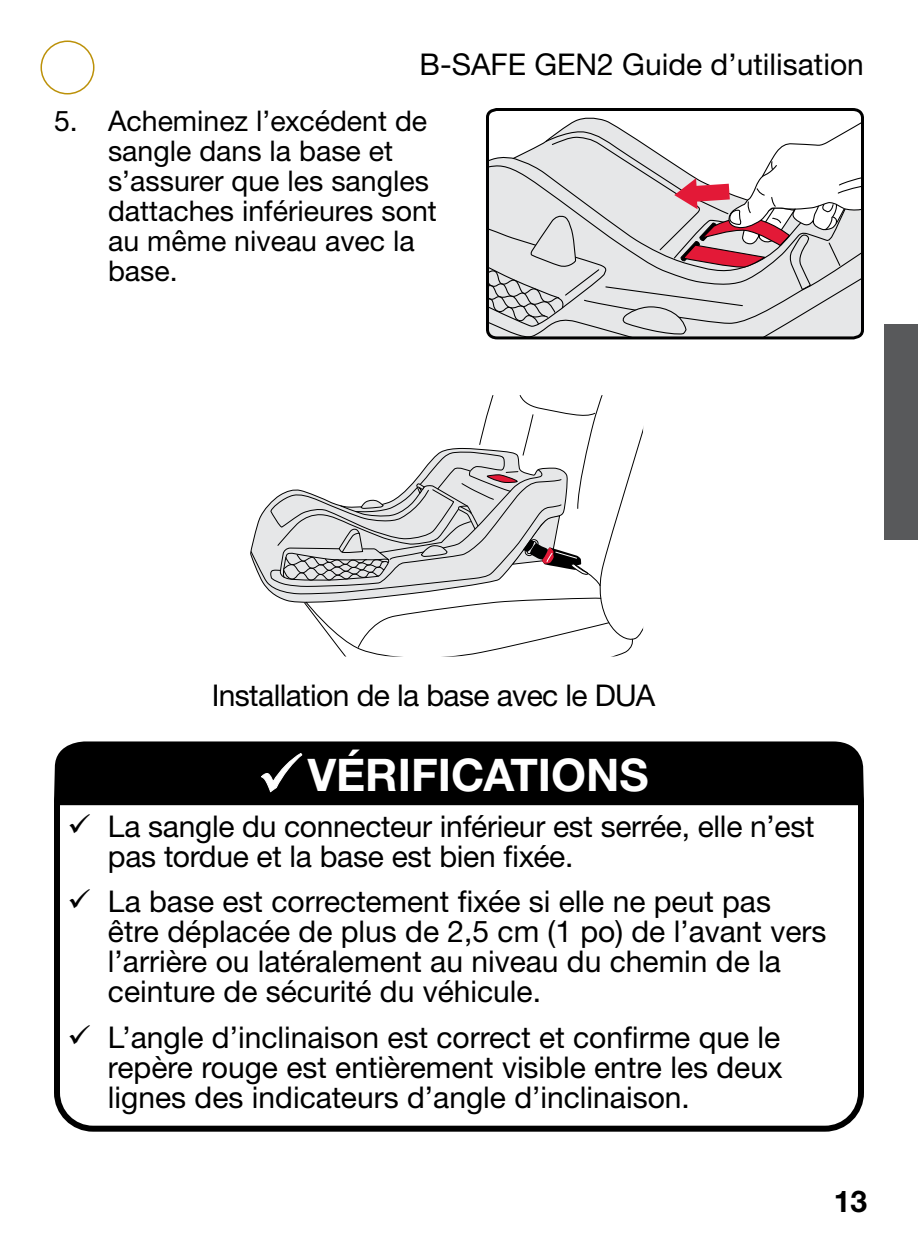
<style>
.page{position:relative;width:918px;height:1242px;background:#fff}
.page>*{position:absolute;margin:0;border:0;box-sizing:border-box;transform-origin:0 0}
.t1{font:700 45px "Helvetica Neue LTW1 G";color:#fff}
.t2{font:30px/30px "Helvetica Neue LTW1 G";color:#000}
.t3{font:30px "Helvetica Neue LTW1 G";letter-spacing:-.02em;color:#000}
.t4{font:700 30px "Helvetica Neue LTW1 G";color:#000}
.t5{font:28.5px/30px "Helvetica Neue LTW1 G";color:#000}
</style>
<div class="page">
<div style="left:884px;top:324px;width:34px;height:216px;background:#58595b"></div>
<div style="left:40px;top:40px;width:54px;height:54px;border:2px solid #bc9109;border-radius:50%"></div>
<svg style="left:486px;top:108px;width:378px;height:232px;background:#1e1e1e"></svg>
<svg style="left:488px;top:110px;width:374px;height:228px"></svg>
<svg style="left:251px;top:395px;width:392px;height:262px"></svg>
<div style="left:54px;top:766px;width:810px;height:366px;border:6px solid #000;border-radius:36px"></div>
<div style="left:54px;top:741px;width:810px;height:67px;background:#000"></div>
<svg style="left:260px;top:752px;width:43px;height:41px"></svg>
<p class="t2" style="left:420px;top:50px;width:446px">B-SAFE GEN2 Guide d’utilisation</p>
<p class="t5" style="left:108px;top:106px;width:330px;text-indent:-54px">5. Acheminez l’excédent de sangle dans la base et s’assurer que les sangles dattaches inférieures sont au même niveau avec la base.</p>
<p class="t3" style="left:212px;top:677px;width:445px">Installation de la base avec le DUA</p>
<h1 class="t1" style="left:308px;top:747px;width:342px">VÉRIFICATIONS</h1>
<p class="t2" style="left:108px;top:811px;width:708px">La sangle du connecteur inférieur est serrée, elle n’est pas tordue et la base est bien fixée.</p>
<p class="t2" style="left:108px;top:886px;width:720px">La base est correctement fixée si elle ne peut pas être déplacée de plus de 2,5 cm (1 po) de l’avant vers l’arrière ou latéralement au niveau du chemin de la ceinture de sécurité du véhicule.</p>
<p class="t2" style="left:108px;top:1022px;width:676px;text-align:justify">L’angle d’inclinaison est correct et confirme que le repère rouge est entièrement visible entre les deux lignes des indicateurs d’angle d’inclinaison.</p>
<p class="t4" style="left:834px;top:1182px;width:35px">13</p>
</div>
